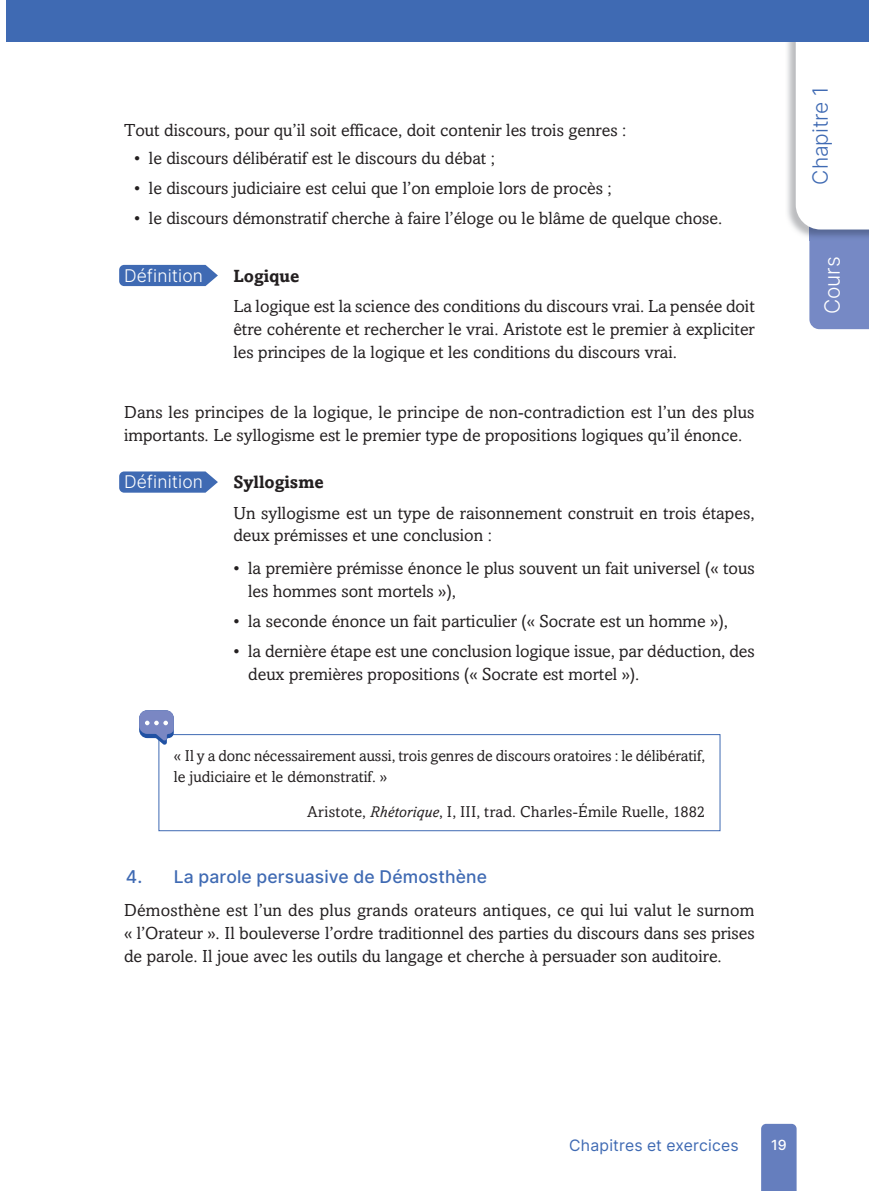
<style>
.page{position:relative;width:869px;height:1191px;background:#fff}
.page>*{position:absolute;margin:0;border:0;box-sizing:border-box;transform-origin:0 0}
.t1{font:300 21px "Inter";letter-spacing:-.005em;color:#3f6ab3}
.t2{font:300 21px "Inter";letter-spacing:-.005em;color:#fff}
.t3{font:17.5px/22.8px "Amasis MT Std";color:#231f20}
.t4{font:500 17.5px "Inter";letter-spacing:.01em;color:#3f6ab3}
.t5{font:300 17.5px "Inter";letter-spacing:.005em;color:#fff}
.t6{font:700 17.5px "Amasis MT Std";color:#231f20}
.t7{font:15.75px/21px "Amasis MT Std";color:#231f20}
.t8{font:15.75px "Inter";letter-spacing:.01em;color:#3f6ab3}
.t9{font:500 14px "Inter";color:#fff}
.s1{font-style:italic}
</style>
<div class="page">
<img style="left:785px;top:41px;width:10px;height:188px">
<div style="left:7px;top:0;width:861px;height:41px;background:#3f6ab3"></div>
<div style="left:761px;top:1123px;width:35px;height:68px;background:#657ebe"></div>
<div style="left:158px;top:734px;width:562px;height:97px;border:1px solid #3f6ab3"></div>
<svg style="left:119px;top:265px;width:99px;height:21px;background:#4c74b8"></svg>
<svg style="left:119px;top:471px;width:99px;height:21px;background:#5077b9"></svg>
<svg style="left:139px;top:710px;width:35px;height:34px"></svg>
<svg style="left:795px;top:0;width:74px;height:329px"></svg>
<p class="t3" style="left:124px;top:119px;width:503px">Tout discours, pour qu’il soit efficace, doit contenir les trois genres :</p>
<p class="t3" style="left:134px;top:147px;width:362px">• le discours délibératif est le discours du débat ;</p>
<p class="t3" style="left:134px;top:177px;width:479px">• le discours judiciaire est celui que l’on emploie lors de procès ;</p>
<p class="t3" style="left:134px;top:207px;width:589px">• le discours démonstratif cherche à faire l’éloge ou le blâme de quelque chose.</p>
<p class="t5" style="left:124px;top:263px;width:80px">Définition</p>
<p class="t6" style="left:233px;top:265px;width:67px">Logique</p>
<p class="t3" style="left:233px;top:295px;width:522px;text-align:justify">La logique est la science des conditions du discours vrai. La pensée doit être cohérente et rechercher le vrai. Aristote est le premier à expliciter les principes de la logique et les conditions du discours vrai.</p>
<p class="t3" style="left:124px;top:401px;width:631px">Dans les principes de la logique, le principe de non-contradiction est l’un des plus importants. Le syllogisme est le premier type de propositions logiques qu’il énonce.</p>
<p class="t6" style="left:233px;top:472px;width:92px">Syllogisme</p>
<p class="t3" style="left:233px;top:501px;width:522px">Un syllogisme est un type de raisonnement construit en trois étapes, deux prémisses et une conclusion :</p>
<p class="t3" style="left:248px;top:557px;width:507px;text-indent:-15px">• la première prémisse énonce le plus souvent un fait universel (« tous les hommes sont mortels »),</p>
<p class="t3" style="left:233px;top:609px;width:496px">• la seconde énonce un fait particulier (« Socrate est un homme »),</p>
<p class="t3" style="left:248px;top:640px;width:507px;text-indent:-15px">• la dernière étape est une conclusion logique issue, par déduction, des deux premières propositions (« Socrate est mortel »).</p>
<p class="t5" style="left:124px;top:469px;width:80px">Définition</p>
<p class="t7" style="left:174px;top:744px;width:532px">« Il y a donc nécessairement aussi, trois genres de discours oratoires : le délibératif, le judiciaire et le démonstratif. »</p>
<p class="t7" style="left:307px;top:801px;width:399px">Aristote, <span class="s1">Rhétorique</span>, I, III, trad. Charles-Émile Ruelle, 1882</p>
<p class="t4" style="left:126px;top:864px;width:362px">4. La parole persuasive de Démosthène</p>
<p class="t3" style="left:124px;top:898px;width:631px;text-align:justify">Démosthène est l’un des plus grands orateurs antiques, ce qui lui valut le surnom « l’Orateur ». Il bouleverse l’ordre traditionnel des parties du discours dans ses prises de parole. Il joue avec les outils du langage et cherche à persuader son auditoire.</p>
<p class="t1" style="left:804px;top:184px;width:100px;rotate:-90deg">Chapitre 1</p>
<p class="t2" style="left:816px;top:314px;width:59px;rotate:-90deg">Cours</p>
<p class="t8" style="left:569px;top:1133px;width:171px">Chapitres et exercices</p>
<p class="t9" style="left:770px;top:1134px;width:17px">19</p>
</div>
